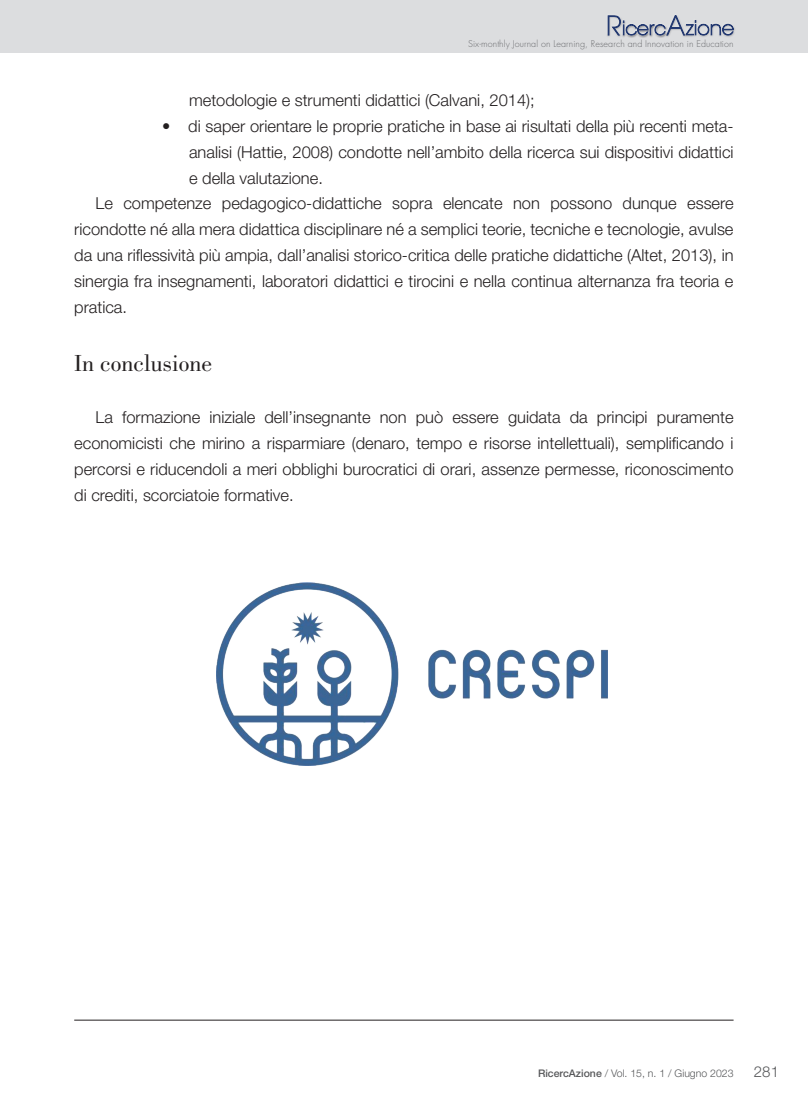
<style>
.page{position:relative;width:808px;height:1106px;background:#fff}
.page>*{position:absolute;margin:0;border:0;box-sizing:border-box;transform-origin:0 0}
.t1{font:24px "Bodoni";color:#231f20}
.t2{font:300 16.5px/26px "Helvetica Neue LT Std";color:#231f20;text-align:justify}
.t3{font:300 15px "Helvetica Neue LT Std";color:#57585a}
.t4{font:300 10.5px "Helvetica Neue LT Std";color:#57585a}
.t5{font:300 9px "Futura";letter-spacing:.01em;color:#6c6d70}
.s1{font-weight:500}
</style>
<div class="page">
<div style="left:0;top:0;width:808px;height:53px;background:#dcdddf"></div>
<div style="left:606px;top:15px;width:18px;height:23px;background:#231f20;opacity:.3"></div>
<div style="left:621px;top:19px;width:47px;height:19px;background:#231f20;opacity:.5"></div>
<div style="left:664px;top:13px;width:20px;height:24px;background:#dcdddf"></div>
<div style="left:665px;top:14px;width:22px;height:24px;background:#dcdddf"></div>
<div style="left:684px;top:19px;width:52px;height:19px;background:#231f20;opacity:.3"></div>
<svg style="left:608px;top:15px;width:126px;height:21px"></svg>
<hr style="left:74px;top:1019px;width:659px;height:1px;background:#231f20">
<img style="left:217px;top:583px;width:391px;height:182px">
<p class="t5" style="left:468px;top:38px;width:267px">Six-monthly Journal on Learning, Research and Innovation in Education</p>
<p class="t2" style="left:189px;top:86px;width:347px">metodologie e strumenti didattici (Calvani, 2014);</p>
<p class="t2" style="left:162px;top:112px;width:573px">• di saper orientare le proprie pratiche in base ai risultati della più recenti meta-</p>
<p class="t2" style="left:189px;top:138px;width:546px">analisi (Hattie, 2008) condotte nell’ambito della ricerca sui dispositivi didattici</p>
<p class="t2" style="left:189px;top:164px;width:135px">e della valutazione.</p>
<p class="t2" style="left:96px;top:190px;width:639px">Le competenze pedagogico-didattiche sopra elencate non possono dunque essere</p>
<p class="t2" style="left:74px;top:216px;width:661px">ricondotte né alla mera didattica disciplinare né a semplici teorie, tecniche e tecnologie, avulse</p>
<p class="t2" style="left:74px;top:242px;width:661px">da una riflessività più ampia, dall’analisi storico-critica delle pratiche didattiche (Altet, 2013), in</p>
<p class="t2" style="left:74px;top:268px;width:661px">sinergia fra insegnamenti, laboratori didattici e tirocini e nella continua alternanza fra teoria e</p>
<p class="t2" style="left:74px;top:294px;width:54px">pratica.</p>
<h1 class="t1" style="left:74px;top:350px;width:139px">In conclusione</h1>
<p class="t2" style="left:74px;top:404px;width:661px;text-indent:21px">La formazione iniziale dell’insegnante non può essere guidata da principi puramente economicisti che mirino a risparmiare (denaro, tempo e risorse intellettuali), semplificando i percorsi e riducendoli a meri obblighi burocratici di orari, assenze permesse, riconoscimento di crediti, scorciatoie formative.</p>
<p class="t4" style="left:538px;top:1067px;width:197px"><span class="s1">RicercAzione</span> / Vol. 15, n. 1 / Giugno 2023</p>
<p class="t3" style="left:754px;top:1062px;width:27px">281</p>
</div>
